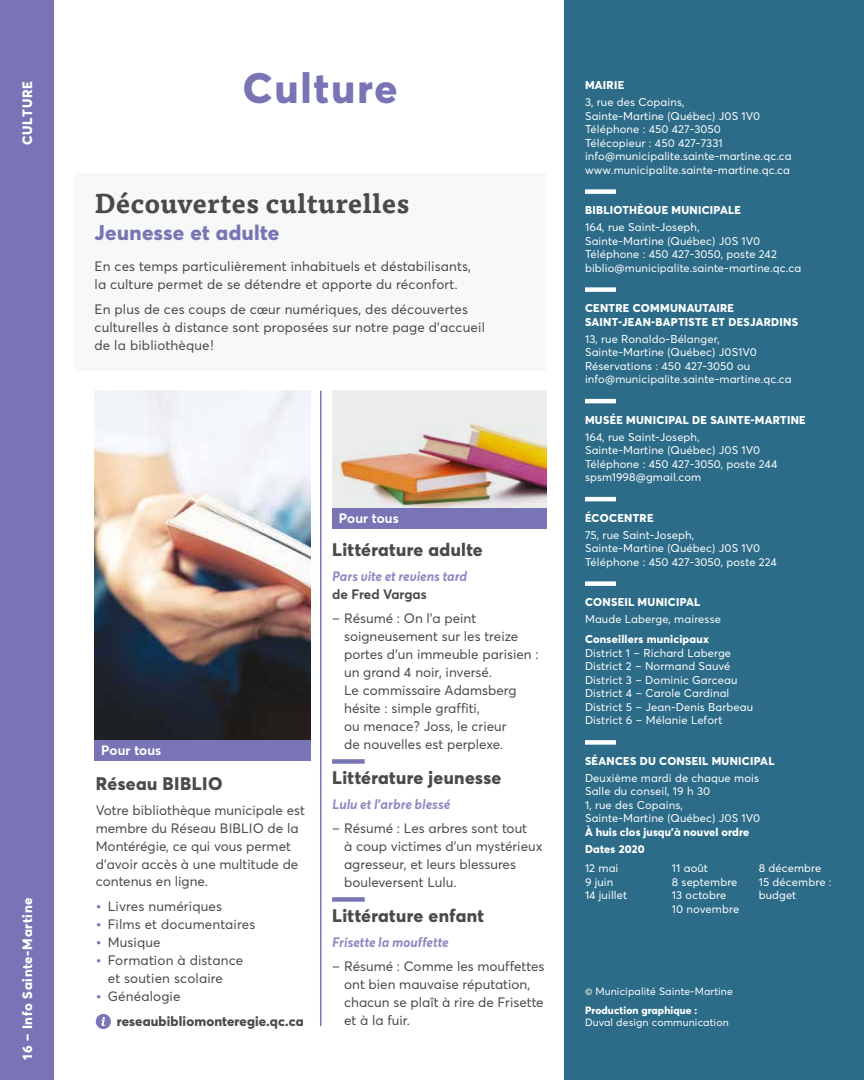
<style>
.page{position:relative;width:864px;height:1080px;background:#fff}
.page>*{position:absolute;margin:0;border:0;box-sizing:border-box;transform-origin:0 0}
.t1{font:800 42px "Averta";letter-spacing:.05em;color:#7874b5}
.t2{font:700 27px "Tisa Pro";letter-spacing:.02em;color:#4a4a49}
.t3{font:800 21px "Averta";letter-spacing:.02em;color:#7874b5}
.t4{font:800 18px "Averta";letter-spacing:.02em;color:#4a4a49}
.t5{font:13.5px/18px "Averta";color:#4a4a49}
.t6{font:italic 700 13.5px "Averta";color:#8d88c1}
.t7{font:800 13.5px/24.8px "Averta";letter-spacing:.01em;color:#4a4a49}
.t8{font:800 13.5px "Averta";letter-spacing:.05em;color:#fff}
.t9{font:700 13.5px "Averta";letter-spacing:.01em;color:#fff}
.t10{font:700 13.5px "Averta";color:#4a4a49}
.t11{font:11.25px/13.5px "Averta";letter-spacing:.01em;color:#fff}
.t12{font:800 11.25px/13.5px "Averta";letter-spacing:.025em;color:#fff}
.t13{font:10.5px "Averta";letter-spacing:.01em;color:#fff}
.t14{font:800 10.5px "Averta";letter-spacing:.01em;color:#fff}
.s1{font-family:"Averta Demo PE";font-weight:800;font-style:italic;color:#7874b5}
.s2{font-family:"Averta Demo PE";font-style:italic;color:#7874b5}
.s3{font-weight:400}
</style>
<div class="page">
<div style="left:565px;top:0;width:299px;height:1080px;background:#2c6c88"></div>
<div style="left:585px;top:189px;width:31px;height:5px;background:#fff"></div>
<div style="left:585px;top:287px;width:31px;height:5px;background:#fff"></div>
<hr style="left:585px;top:399px;width:31px;height:4px;background:#fff">
<hr style="left:585px;top:497px;width:31px;height:4px;background:#fff">
<div style="left:585px;top:581px;width:31px;height:5px;background:#fff"></div>
<div style="left:585px;top:740px;width:31px;height:5px;background:#fff"></div>
<div style="left:0;top:0;width:54px;height:1080px;background:#7874b5"></div>
<svg style="left:96px;top:1014px;width:15px;height:15px"></svg>
<div style="left:332px;top:759px;width:33px;height:5px;background:#7874b5"></div>
<div style="left:332px;top:897px;width:33px;height:5px;background:#7874b5"></div>
<div style="left:94px;top:740px;width:217px;height:20px;background:#7874b5"></div>
<img style="left:94px;top:391px;width:217px;height:349px">
<hr style="left:320px;top:391px;width:1px;height:635px;background:#7874b5">
<div style="left:74px;top:173px;width:472px;height:197px;background:#f7f8f8"></div>
<img style="left:332px;top:391px;width:215px;height:118px">
<div style="left:332px;top:509px;width:215px;height:20px;background:#7874b5"></div>
<p class="t8" style="left:19px;top:145px;width:65px;rotate:-90deg">CULTURE</p>
<h1 class="t1" style="left:243px;top:61px;width:156px">Culture</h1>
<h2 class="t2" style="left:94px;top:181px;width:316px">Découvertes culturelles</h2>
<h3 class="t3" style="left:94px;top:219px;width:186px">Jeunesse et adulte</h3>
<p class="t5" style="left:94px;top:257px;width:378px">En ces temps particulièrement inhabituels et déstabilisants, la culture permet de se détendre et apporte du réconfort.</p>
<p class="t5" style="left:94px;top:300px;width:392px">En plus de ces coups de cœur numériques, des découvertes culturelles à distance sont proposées sur notre page d’accueil de la bibliothèque !</p>
<p class="t8" style="left:19px;top:1060px;width:164px;rotate:-90deg">16 – Info Sainte-Martine</p>
<p class="t9" style="left:101px;top:740px;width:62px">Pour tous</p>
<h3 class="t4" style="left:96px;top:772px;width:128px">Réseau BIBLIO</h3>
<p class="t5" style="left:96px;top:801px;width:211px">Votre bibliothèque municipale est membre du Réseau BIBLIO de la<br>Montérégie, ce qui vous permet d’avoir accès à une multitude de contenus en ligne.</p>
<p class="t5" style="left:96px;top:897px;width:128px"><span class="s1">•</span> Livres numériques</p>
<p class="t5" style="left:96px;top:915px;width:161px"><span class="s1">•</span> Films et documentaires</p>
<p class="t5" style="left:96px;top:933px;width:66px"><span class="s1">•</span> Musique</p>
<p class="t5" style="left:108px;top:951px;width:137px;text-indent:-12px"><span class="s1">•</span> Formation à distance et soutien scolaire</p>
<p class="t7" style="left:117px;top:984px;width:189px;text-indent:-21px"><span class="s2">•</span> <span class="s3">Généalogie </span>reseaubibliomonteregie.qc.ca</p>
<p class="t9" style="left:339px;top:509px;width:62px">Pour tous</p>
<h3 class="t4" style="left:332px;top:538px;width:152px">Littérature adulte</h3>
<p class="t6" style="left:332px;top:567px;width:136px">Pars vite et reviens tard</p>
<p class="t10" style="left:332px;top:584px;width:96px">de Fred Vargas</p>
<p class="t5" style="left:344px;top:610px;width:196px;text-indent:-12px">– Résumé : On l’a peint soigneusement sur les treize portes d’un immeuble parisien : un grand 4 noir, inversé.<br>Le commissaire Adamsberg hésite : simple graffiti,<br>ou menace ? Joss, le crieur<br>de nouvelles est perplexe.</p>
<h3 class="t4" style="left:332px;top:766px;width:171px">Littérature jeunesse</h3>
<p class="t6" style="left:332px;top:795px;width:120px">Lulu et l’arbre blessé</p>
<p class="t5" style="left:344px;top:820px;width:200px;text-indent:-12px">– Résumé : Les arbres sont tout<br>à coup victimes d’un mystérieux agresseur, et leurs blessures bouleversent Lulu.</p>
<h3 class="t4" style="left:332px;top:904px;width:154px">Littérature enfant</h3>
<p class="t6" style="left:332px;top:933px;width:118px">Frisette la mouffette</p>
<p class="t5" style="left:344px;top:958px;width:202px;text-indent:-12px">– Résumé : Comme les mouffettes ont bien mauvaise réputation, chacun se plaît à rire de Frisette et à la fuir.</p>
<p class="t12" style="left:585px;top:78px;width:41px">MAIRIE</p>
<p class="t11" style="left:585px;top:95px;width:208px">3, rue des Copains,<br>Sainte-Martine (Québec) J0S 1V0<br>Téléphone : 450 427-3050<br>Télécopieur : 450 427-7331 info@municipalite.sainte-martine.qc.ca www.municipalite.sainte-martine.qc.ca</p>
<p class="t12" style="left:585px;top:203px;width:158px">BIBLIOTHÈQUE MUNICIPALE</p>
<p class="t11" style="left:585px;top:220px;width:218px">164, rue Saint-Joseph,<br>Sainte-Martine (Québec) J0S 1V0<br>Téléphone : 450 427-3050, poste 242 biblio@municipalite.sainte-martine.qc.ca</p>
<p class="t12" style="left:585px;top:301px;width:215px">CENTRE COMMUNAUTAIRE<br>SAINT-JEAN-BAPTISTE ET DESJARDINS</p>
<p class="t11" style="left:585px;top:332px;width:208px">13, rue Ronaldo-Bélanger, Sainte-Martine (Québec) J0S1V0<br>Réservations : 450 427-3050 ou info@municipalite.sainte-martine.qc.ca</p>
<p class="t12" style="left:585px;top:413px;width:222px">MUSÉE MUNICIPAL DE SAINTE-MARTINE</p>
<p class="t11" style="left:585px;top:430px;width:194px">164, rue Saint-Joseph,<br>Sainte-Martine (Québec) J0S 1V0<br>Téléphone : 450 427-3050, poste 244 spsm1998@gmail.com</p>
<p class="t12" style="left:585px;top:511px;width:70px">ÉCOCENTRE</p>
<p class="t11" style="left:585px;top:528px;width:193px">75, rue Saint-Joseph,<br>Sainte-Martine (Québec) J0S 1V0<br>Téléphone : 450 427-3050, poste 224</p>
<p class="t12" style="left:585px;top:595px;width:117px">CONSEIL MUNICIPAL</p>
<p class="t11" style="left:585px;top:612px;width:137px">Maude Laberge, mairesse</p>
<p class="t12" style="left:585px;top:633px;width:125px">Conseillers municipaux</p>
<p class="t11" style="left:585px;top:646px;width:170px">District 1 – Richard Laberge<br>District 2 – Normand Sauvé<br>District 3 – Dominic Garceau<br>District 4 – Carole Cardinal<br>District 5 – Jean-Denis Barbeau<br>District 6 – Mélanie Lefort</p>
<p class="t12" style="left:585px;top:754px;width:191px">SÉANCES DU CONSEIL MUNICIPAL</p>
<p class="t11" style="left:585px;top:771px;width:177px">Deuxième mardi de chaque mois<br>Salle du conseil, 19 h 30<br>1, rue des Copains,<br>Sainte-Martine (Québec) J0S 1V0</p>
<p class="t12" style="left:585px;top:823px;width:166px;line-height:17px">À huis clos jusqu’à nouvel ordre<br>Dates 2020</p>
<p class="t11" style="left:585px;top:861px;width:44px">12 mai<br>9 juin<br>14 juillet</p>
<p class="t11" style="left:672px;top:861px;width:69px">11 août<br>8 septembre<br>13 octobre<br>10 novembre</p>
<p class="t11" style="left:759px;top:861px;width:74px">8 décembre<br>15 décembre : budget</p>
<p class="t13" style="left:585px;top:984px;width:149px">© Municipalité Sainte-Martine</p>
<p class="t14" style="left:585px;top:1003px;width:114px">Production graphique :</p>
<p class="t13" style="left:585px;top:1016px;width:145px">Duval design communication</p>
</div>
